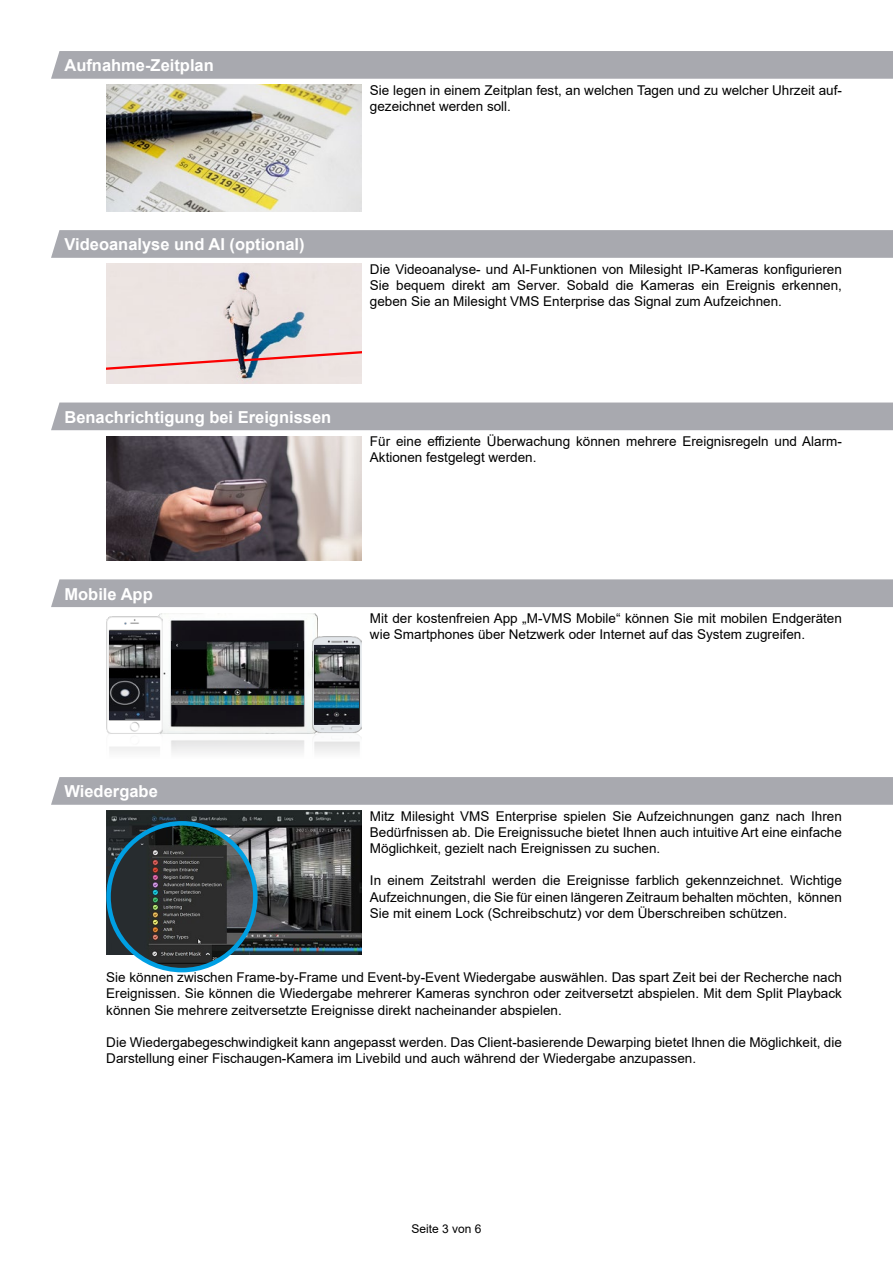
<style>
.page{position:relative;width:893px;height:1263px;background:#fff}
.page>*{position:absolute;margin:0;border:0;box-sizing:border-box;transform-origin:0 0}
.t1{font:700 16.5px "Arial";color:#fff}
.t2{font:13.5px/16.2px "Arial";color:#000}
.t3{font:12px "Arial";color:#000}
</style>
<div class="page">
<div style="left:51px;top:51px;width:842px;height:28px;background:#a8a9af"></div>
<img style="left:106px;top:85px;width:255px;height:126px">
<svg style="left:51px;top:230px;width:842px;height:28px;background:#a9aab0"></svg>
<img style="left:106px;top:264px;width:255px;height:120px">
<svg style="left:106px;top:349px;width:255px;height:23px;background:#e0c2c2"></svg>
<div style="left:51px;top:402px;width:842px;height:28px;background:#a8a9af"></div>
<img style="left:106px;top:436px;width:255px;height:124px">
<div style="left:51px;top:579px;width:842px;height:28px;background:#a8a9af"></div>
<img style="left:157px;top:613px;width:160px;height:140px">
<img style="left:312px;top:636px;width:49px;height:117px">
<img style="left:106px;top:617px;width:57px;height:136px">
<img style="left:110px;top:631px;width:49px;height:88px">
<img style="left:171px;top:641px;width:132px;height:64px">
<img style="left:315px;top:646px;width:44px;height:78px">
<div style="left:51px;top:777px;width:842px;height:28px;background:#a8a9af"></div>
<img style="left:106px;top:811px;width:255px;height:143px">
<img style="left:109px;top:823px;width:146px;height:147px;border-radius:73px">
<div style="left:106px;top:821px;width:152px;height:151px;border:4px solid #009fe3;border-radius:50%"></div>
<p class="t1" style="left:64px;top:54px;width:151px">Aufnahme-Zeitplan</p>
<p class="t2" style="left:370px;top:82px;width:473px">Sie legen in einem Zeitplan fest, an welchen Tagen und zu welcher Uhrzeit auf&shy;gezeichnet werden soll.</p>
<p class="t1" style="left:64px;top:233px;width:242px">Videoanalyse und AI (optional)</p>
<p class="t2" style="left:370px;top:261px;width:473px;text-align:justify">Die Videoanalyse- und AI-Funktionen von Milesight IP-Kameras konfigurieren Sie bequem direkt am Server. Sobald die Kameras ein Ereignis erkennen, geben Sie an Milesight VMS Enterprise das Signal zum Aufzeichnen.</p>
<p class="t1" style="left:64px;top:405px;width:268px">Benachrichtigung bei Ereignissen</p>
<p class="t2" style="left:370px;top:433px;width:473px">Für eine effiziente Überwachung können mehrere Ereignisregeln und Alarm-<br>Aktionen festgelegt werden.</p>
<p class="t1" style="left:64px;top:582px;width:90px">Mobile App</p>
<p class="t2" style="left:370px;top:610px;width:473px">Mit der kostenfreien App „M-VMS Mobile“ können Sie mit mobilen Endgeräten wie Smartphones über Netzwerk oder Internet auf das System zugreifen.</p>
<p class="t1" style="left:64px;top:780px;width:95px">Wiedergabe</p>
<p class="t2" style="left:370px;top:808px;width:473px;text-align:justify">Mitz Milesight VMS Enterprise spielen Sie Aufzeichnungen ganz nach Ihren Bedürfnissen ab. Die Ereignissuche bietet Ihnen auch intuitive Art eine einfache Möglichkeit, gezielt nach Ereignissen zu suchen.</p>
<p class="t2" style="left:370px;top:872px;width:473px;text-align:justify">In einem Zeitstrahl werden die Ereignisse farblich gekennzeichnet. Wichtige Aufzeichnungen, die Sie für einen längeren Zeitraum behalten möchten, können Sie mit einem Lock (Schreibschutz) vor dem Überschreiben schützen.</p>
<p class="t2" style="left:106px;top:969px;width:737px;text-align:justify">Sie können zwischen Frame-by-Frame und Event-by-Event Wiedergabe auswählen. Das spart Zeit bei der Recherche nach Ereignissen. Sie können die Wiedergabe mehrerer Kameras synchron oder zeitversetzt abspielen. Mit dem Split Playback können Sie mehrere zeitversetzte Ereignisse direkt nacheinander abspielen.</p>
<p class="t2" style="left:106px;top:1034px;width:737px">Die Wiedergabegeschwindigkeit kann angepasst werden. Das Client-basierende Dewarping bietet Ihnen die Möglichkeit, die<br>Darstellung einer Fischaugen-Kamera im Livebild und auch während der Wiedergabe anzupassen.</p>
<p class="t3" style="left:411px;top:1220px;width:72px">Seite 3 von 6</p>
</div>
